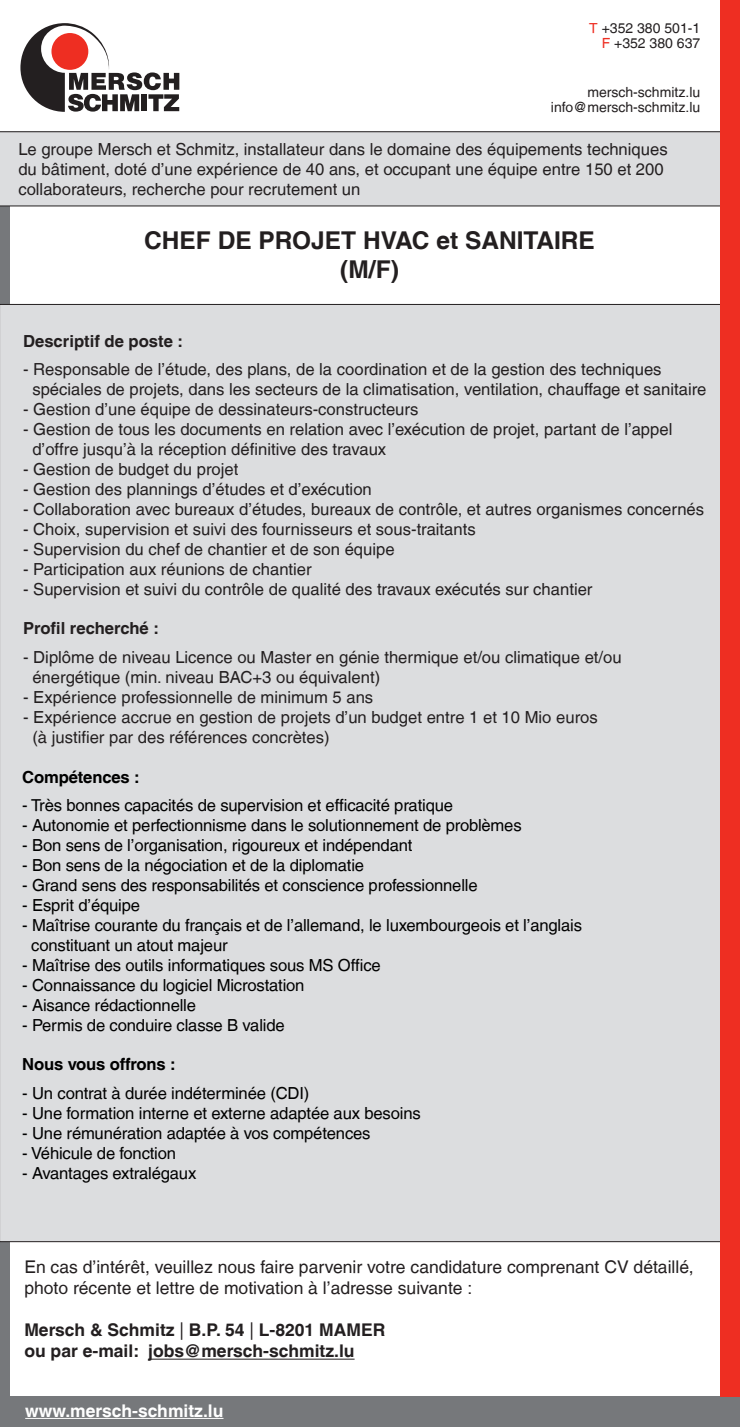
<style>
.page{position:relative;width:740px;height:1427px;background:#fff}
.page>*{position:absolute;margin:0;border:0;box-sizing:border-box;transform-origin:0 0}
.t1{font:700 24.5px "Helvetica LT";color:#231f20}
.t2{font:17.5px "Helvetica LT";color:#231f20}
.t3{font:700 17.5px "Helvetica LT";color:#231f20}
.t4{font:700 17.5px "Helvetica LT";color:#fff}
.t5{font:16.62px "Helvetica LT";color:#231f20}
.t6{font:16.62px "Helvetica LT";letter-spacing:-.01em;color:#000}
.t7{font:700 16.62px "Helvetica LT";color:#231f20}
.t8{font:700 16.62px "Helvetica LT";letter-spacing:-.01em;color:#000}
.t9{font:14px "Helvetica LT";color:#231f20}
.s1{color:#ee2e22}
.s2{font-weight:400}
</style>
<div class="page">
<div style="left:0;top:1395px;width:739px;height:31px;background:#76787b"></div>
<div style="left:0;top:131px;width:10px;height:1294px;background:#76787b"></div>
<div style="left:0;top:131px;width:719px;height:76px;background:#dcdddf"></div>
<div style="left:0;top:303px;width:719px;height:939px;background:#dcdddf"></div>
<div style="left:719px;top:0;width:20px;height:1395px;background:#ee2e22"></div>
<hr style="left:25px;top:1417px;width:198px;height:1px;background:#fff">
<hr style="left:148px;top:1358px;width:206px;height:1px;background:#231f20">
<svg style="left:20px;top:23px;width:159px;height:89px"></svg>
<p class="t9" style="left:589px;top:20px;width:112px"><span class="s1">T</span> +352 380 501-1</p>
<p class="t9" style="left:601px;top:35px;width:100px"><span class="s1">F</span> +352 380 637</p>
<p class="t9" style="left:587px;top:84px;width:114px">mersch-schmitz.lu</p>
<p class="t9" style="left:550px;top:99px;width:151px">info@mersch-schmitz.lu</p>
<p class="t5" style="left:18px;top:139px;width:650px">Le groupe Mersch et Schmitz, installateur dans le domaine des équipements techniques</p>
<p class="t5" style="left:18px;top:159px;width:646px">du bâtiment, doté d’une expérience de 40 ans, et occupant une équipe entre 150 et 200</p>
<p class="t5" style="left:18px;top:179px;width:343px">collaborateurs, recherche pour recrutement un</p>
<p class="t1" style="left:144px;top:225px;width:452px">CHEF DE PROJET HVAC et SANITAIRE</p>
<p class="t1" style="left:340px;top:255px;width:60px">(M/F)</p>
<p class="t7" style="left:23px;top:330px;width:161px">Descriptif de poste :</p>
<p class="t5" style="left:23px;top:359px;width:639px">- Responsable de l’étude, des plans, de la coordination et de la gestion des techniques</p>
<p class="t5" style="left:32px;top:379px;width:675px">spéciales de projets, dans les secteurs de la climatisation, ventilation, chauffage et sanitaire</p>
<p class="t5" style="left:23px;top:399px;width:396px">- Gestion d’une équipe de dessinateurs-constructeurs</p>
<p class="t5" style="left:23px;top:419px;width:650px">- Gestion de tous les documents en relation avec l’exécution de projet, partant de l’appel</p>
<p class="t5" style="left:32px;top:439px;width:355px">d’offre jusqu’à la réception définitive des travaux</p>
<p class="t5" style="left:23px;top:459px;width:216px">- Gestion de budget du projet</p>
<p class="t5" style="left:23px;top:479px;width:350px">- Gestion des plannings d’études et d’exécution</p>
<p class="t5" style="left:23px;top:499px;width:682px">- Collaboration avec bureaux d’études, bureaux de contrôle, et autres organismes concernés</p>
<p class="t5" style="left:23px;top:519px;width:454px">- Choix, supervision et suivi des fournisseurs et sous-traitants</p>
<p class="t5" style="left:23px;top:539px;width:373px">- Supervision du chef de chantier et de son équipe</p>
<p class="t5" style="left:23px;top:559px;width:290px">- Participation aux réunions de chantier</p>
<p class="t5" style="left:23px;top:579px;width:570px">- Supervision et suivi du contrôle de qualité des travaux exécutés sur chantier</p>
<p class="t7" style="left:23px;top:618px;width:137px">Profil recherché :</p>
<p class="t5" style="left:23px;top:647px;width:599px">- Diplôme de niveau Licence ou Master en génie thermique et/ou climatique et/ou</p>
<p class="t5" style="left:32px;top:667px;width:349px">énergétique (min. niveau BAC+3 ou équivalent)</p>
<p class="t5" style="left:23px;top:687px;width:351px">- Expérience professionnelle de minimum 5 ans</p>
<p class="t5" style="left:23px;top:707px;width:576px">- Expérience accrue en gestion de projets d’un budget entre 1 et 10 Mio euros</p>
<p class="t5" style="left:32px;top:727px;width:299px">(à justifier par des références concrètes)</p>
<p class="t8" style="left:22px;top:766px;width:119px">Compétences :</p>
<p class="t6" style="left:22px;top:795px;width:432px">- Très bonnes capacités de supervision et efficacité pratique</p>
<p class="t6" style="left:22px;top:815px;width:500px">- Autonomie et perfectionnisme dans le solutionnement de problèmes</p>
<p class="t6" style="left:22px;top:835px;width:391px">- Bon sens de l’organisation, rigoureux et indépendant</p>
<p class="t6" style="left:22px;top:855px;width:343px">- Bon sens de la négociation et de la diplomatie</p>
<p class="t6" style="left:22px;top:875px;width:456px">- Grand sens des responsabilités et conscience professionnelle</p>
<p class="t6" style="left:22px;top:895px;width:119px">- Esprit d’équipe</p>
<p class="t6" style="left:22px;top:915px;width:561px">- Maîtrise courante du français et de l’allemand, le luxembourgeois et l’anglais</p>
<p class="t6" style="left:31px;top:935px;width:198px">constituant un atout majeur</p>
<p class="t6" style="left:22px;top:955px;width:360px">- Maîtrise des outils informatiques sous MS Office</p>
<p class="t6" style="left:22px;top:975px;width:283px">- Connaissance du logiciel Microstation</p>
<p class="t6" style="left:22px;top:995px;width:175px">- Aisance rédactionnelle</p>
<p class="t6" style="left:22px;top:1014px;width:264px">- Permis de conduire classe B valide</p>
<p class="t8" style="left:22px;top:1054px;width:155px">Nous vous offrons :</p>
<p class="t6" style="left:22px;top:1083px;width:288px">- Un contrat à durée indéterminée (CDI)</p>
<p class="t6" style="left:22px;top:1103px;width:400px">- Une formation interne et externe adaptée aux besoins</p>
<p class="t6" style="left:22px;top:1123px;width:349px">- Une rémunération adaptée à vos compétences</p>
<p class="t6" style="left:22px;top:1143px;width:155px">- Véhicule de fonction</p>
<p class="t6" style="left:22px;top:1163px;width:175px">- Avantages extralégaux</p>
<p class="t2" style="left:24px;top:1256px;width:670px">En cas d’intérêt, veuillez nous faire parvenir votre candidature comprenant CV détaillé,</p>
<p class="t2" style="left:24px;top:1277px;width:449px">photo récente et lettre de motivation à l’adresse suivante :</p>
<p class="t3" style="left:24px;top:1319px;width:362px">Mersch &amp; Schmitz <span class="s2">|</span> B.P. 54 <span class="s2">|</span> L-8201 MAMER</p>
<p class="t3" style="left:24px;top:1340px;width:331px">ou par e-mail: jobs@mersch-schmitz.lu</p>
<p class="t4" style="left:25px;top:1399px;width:200px">www.mersch-schmitz.lu</p>
</div>
